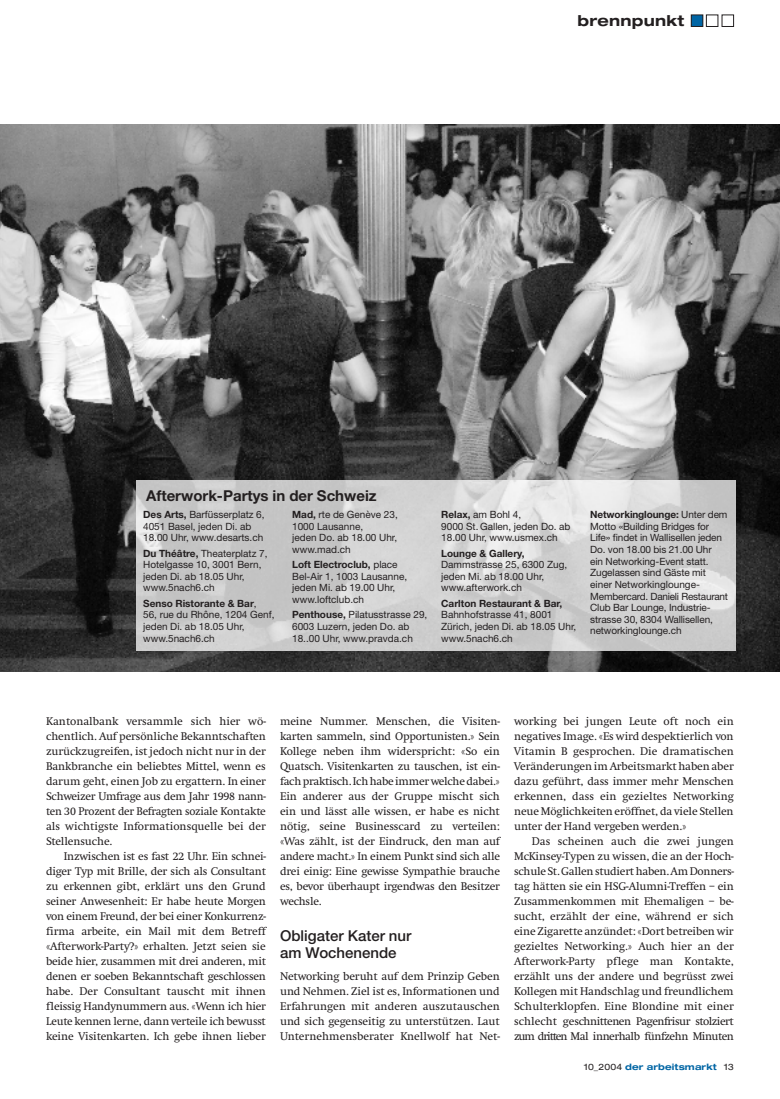
<style>
.page{position:relative;width:780px;height:1099px;background:#fff}
.page>*{position:absolute;margin:0;border:0;box-sizing:border-box;transform-origin:0 0}
.t1{font:500 15px/16.2px "Helvetica Neue";color:#231f20}
.t2{font:700 15px "Helvetica Neue";color:#231f20}
.t3{font:700 expanded 15px "Helvetica Neue";letter-spacing:.015em;color:#231f20}
.t4{font:11.5px/15px "Swift";letter-spacing:-.015em;color:#231f20;text-align:justify}
.t5{font:10px/11.6px "Helvetica Neue";color:#231f20}
.t6{font:700 10px "Helvetica Neue";color:#231f20}
.t7{font:700 expanded 8.75px "Helvetica Neue";letter-spacing:.015em;color:#0065a4}
.s1{font-weight:700}
.s2{font-weight:400;color:#231f20}
</style>
<div class="page">
<div style="left:691px;top:15px;width:11px;height:11px;background:#0065a4"></div>
<div style="left:691px;top:15px;width:12px;height:12px;border:1px solid #231f20"></div>
<div style="left:706px;top:15px;width:12px;height:12px;border:1px solid #231f20"></div>
<img style="left:0;top:125px;width:780px;height:547px">
<img style="left:137px;top:481px;width:598px;height:170px">
<h1 class="t3" style="left:577px;top:16px;width:108px">brennpunkt</h1>
<h1 class="t2" style="left:146px;top:490px;width:232px">Afterwork-Partys in der Schweiz</h1>
<p class="t5" style="left:143px;top:510px;width:123px"><span class="s1">Des Arts,</span> Barfüsserplatz 6,<br>4051 Basel, jeden Di. ab<br>18.00 Uhr, www.desarts.ch</p>
<p class="t5" style="left:143px;top:548px;width:126px"><span class="s1">Du Théâtre,</span> Theaterplatz 7,<br>Hotelgasse 10, 3001 Bern, jeden Di. ab 18.05 Uhr, www.5nach6.ch</p>
<p class="t5" style="left:143px;top:598px;width:133px"><span class="s1">Senso Ristorante &amp; Bar</span>,<br>56, rue du Rhône, 1204 Genf, jeden Di. ab 18.05 Uhr, www.5nach6.ch</p>
<p class="t5" style="left:292px;top:510px;width:107px"><span class="s1">Mad,</span> rte de Genève 23,<br>1000 Lausanne,<br>jeden Do. ab 18.00 Uhr, www.mad.ch</p>
<p class="t5" style="left:292px;top:560px;width:116px"><span class="s1">Loft Electroclub,</span> place<br>Bel-Air 1, 1003 Lausanne, jeden Mi. ab 19.00 Uhr, www.loftclub.ch</p>
<p class="t5" style="left:292px;top:610px;width:137px"><span class="s1">Penthouse,</span> Pilatusstrasse 29,<br>6003 Luzern, jeden Do. ab<br>18..00 Uhr, www.pravda.ch</p>
<p class="t5" style="left:441px;top:510px;width:131px"><span class="s1">Relax,</span> am Bohl 4,<br>9000 St. Gallen, jeden Do. ab<br>18.00 Uhr, www.usmex.ch</p>
<p class="t6" style="left:441px;top:549px;width:85px">Lounge &amp; Gallery,</p>
<p class="t5" style="left:441px;top:560px;width:127px">Dammstrasse 25, 6300 Zug, jeden Mi. ab 18.00 Uhr, www.afterwork.ch</p>
<p class="t6" style="left:441px;top:599px;width:123px">Carlton Restaurant &amp; Bar,</p>
<p class="t5" style="left:441px;top:610px;width:136px">Bahnhofstrasse 41, 8001<br>Zürich, jeden Di. ab 18.05 Uhr, www.5nach6.ch</p>
<p class="t5" style="left:590px;top:510px;width:139px"><span class="s1">Networkinglounge:</span> Unter dem<br>Motto «Building Bridges for<br>Life» findet in Wallisellen jeden<br>Do. von 18.00 bis 21.00 Uhr<br>ein Networking-Event statt.<br>Zugelassen sind Gäste mit einer Networkinglounge-<br>Membercard. Danieli Restaurant<br>Club Bar Lounge, Industrie&shy;strasse 30, 8304 Wallisellen, networkinglounge.ch</p>
<p class="t4" style="left:46px;top:713px;width:221px">Kantonalbank versammle sich hier wö&shy;chentlich. Auf persönliche Bekanntschaften zurückzugreifen, ist jedoch nicht nur in der Bankbranche ein beliebtes Mittel, wenn es darum geht, einen Job zu ergattern. In einer Schweizer Umfrage aus dem Jahr 1998 nann&shy;ten 30 Prozent der Befragten soziale Kontakte als wichtigste Informationsquelle bei der Stellensuche.</p>
<p class="t4" style="left:46px;top:848px;width:221px;text-indent:18px">Inzwischen ist es fast 22 Uhr. Ein schnei&shy;diger Typ mit Brille, der sich als Consultant zu erkennen gibt, erklärt uns den Grund seiner Anwesenheit: Er habe heute Morgen von einem Freund, der bei einer Konkurrenz&shy;firma arbeite, ein Mail mit dem Betreff «Afterwork-Party?» erhalten. Jetzt seien sie beide hier, zusammen mit drei anderen, mit denen er soeben Bekanntschaft geschlossen habe. Der Consultant tauscht mit ihnen fleissig Handynummern aus. «Wenn ich hier Leute kennen lerne, dann verteile ich bewusst keine Visitenkarten. Ich gebe ihnen lieber</p>
<p class="t4" style="left:280px;top:713px;width:221px">meine Nummer. Menschen, die Visiten&shy;karten sammeln, sind Opportunisten.» Sein Kollege neben ihm widerspricht: «So ein Quatsch. Visitenkarten zu tauschen, ist ein&shy;fach praktisch. Ich habe immer welche dabei.» Ein anderer aus der Gruppe mischt sich ein und lässt alle wissen, er habe es nicht nötig, seine Businesscard zu verteilen: «Was zählt, ist der Eindruck, den man auf andere macht.» In einem Punkt sind sich alle drei einig: Eine gewisse Sympathie brauche es, bevor überhaupt irgendwas den Besitzer wechsle.</p>
<h1 class="t1" style="left:280px;top:929px;width:133px">Obligater Kater nur am Wochenende</h1>
<p class="t4" style="left:280px;top:968px;width:221px">Networking beruht auf dem Prinzip Geben und Nehmen. Ziel ist es, Informationen und Erfahrungen mit anderen auszutauschen und sich gegenseitig zu unterstützen. Laut Unternehmensberater Knellwolf hat Net-</p>
<p class="t4" style="left:514px;top:713px;width:221px">working bei jungen Leute oft noch ein negatives Image. «Es wird despektierlich von Vitamin B gesprochen. Die dramatischen Veränderungen im Arbeitsmarkt haben aber dazu geführt, dass immer mehr Menschen erkennen, dass ein gezieltes Networking neue Möglichkeiten eröffnet, da viele Stellen unter der Hand vergeben werden.»</p>
<p class="t4" style="left:514px;top:833px;width:221px;text-indent:18px">Das scheinen auch die zwei jungen McKinsey-Typen zu wissen, die an der Hoch&shy;schule St. Gallen studiert haben. Am Donners&shy;tag hätten sie ein HSG-Alumni-Treffen – ein Zusammenkommen mit Ehemaligen – be&shy;sucht, erzählt der eine, während er sich eine Zigarette anzündet: «Dort betreiben wir gezieltes Networking.» Auch hier an der Afterwork-Party pflege man Kontakte, erzählt uns der andere und begrüsst zwei Kollegen mit Handschlag und freundlichem Schulterklopfen. Eine Blondine mit einer schlecht geschnittenen Pagenfrisur stolziert zum dritten Mal innerhalb fünfzehn Minuten</p>
<p class="t7" style="left:584px;top:1063px;width:151px"><span class="s2">10_2004</span> der arbeitsmarkt <span class="s2">13</span></p>
</div>
